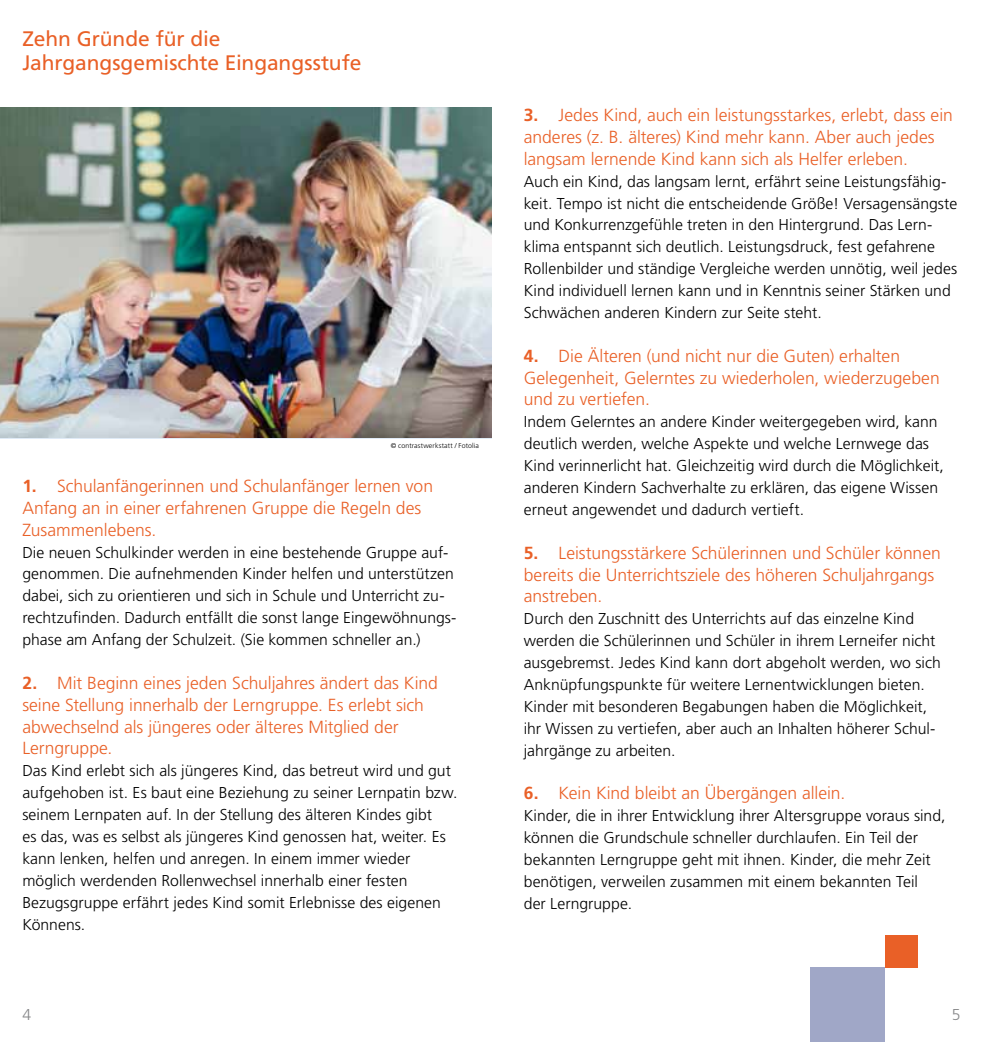
<style>
.page{position:relative;width:983px;height:1042px;background:#fff}
.page>*{position:absolute;margin:0;border:0;box-sizing:border-box;transform-origin:0 0}
.t1{font:21px/24.5px "Frutiger LT Std";letter-spacing:-.005em;color:#e96027}
.t2{font:300 17.5px/21.9px "Frutiger LT Std";color:#e96027}
.t3{font:300 15.75px/21.9px "Frutiger LT Std";letter-spacing:.005em;color:#000}
.t4{font:300 15.75px "Frutiger LT Std";color:#87888a}
.t5{font:300 7px "Frutiger LT Std";letter-spacing:.015em;color:#000}
.s1{font-weight:700}
</style>
<div class="page">
<img style="left:0;top:108px;width:491px;height:330px">
<div style="left:884px;top:935px;width:33px;height:32px;background:#e96027"></div>
<div style="left:810px;top:967px;width:74px;height:75px;background:#a0a7c7"></div>
<h1 class="t1" style="left:22px;top:26px;width:340px">Zehn Gründe für die<br>Jahrgangsgemischte Eingangsstufe</h1>
<p class="t5" style="left:390px;top:441px;width:90px">© contrastwerkstatt / Fotolia</p>
<p class="t2" style="left:22px;top:475px;width:412px"><span class="s1">1.</span> Schulanfängerinnen und Schulanfänger lernen von<br>Anfang an in einer erfahrenen Gruppe die Regeln des<br>Zusammenlebens.</p>
<p class="t3" style="left:22px;top:541px;width:435px">Die neuen Schulkinder werden in eine bestehende Gruppe auf&shy;genommen. Die aufnehmenden Kinder helfen und unterstützen dabei, sich zu orientieren und sich in Schule und Unterricht zu&shy;rechtzufinden. Dadurch entfällt die sonst lange Eingewöhnungs&shy;phase am Anfang der Schulzeit. (Sie kommen schneller an.)</p>
<p class="t2" style="left:22px;top:672px;width:417px"><span class="s1">2.</span> Mit Beginn eines jeden Schuljahres ändert das Kind seine Stellung innerhalb der Lerngruppe. Es erlebt sich abwechselnd als jüngeres oder älteres Mitglied der Lerngruppe.</p>
<p class="t3" style="left:22px;top:760px;width:436px">Das Kind erlebt sich als jüngeres Kind, das betreut wird und gut aufgehoben ist. Es baut eine Beziehung zu seiner Lernpatin bzw. seinem Lernpaten auf. In der Stellung des älteren Kindes gibt<br>es das, was es selbst als jüngeres Kind genossen hat, weiter. Es kann lenken, helfen und anregen. In einem immer wieder möglich werdenden Rollenwechsel innerhalb einer festen Bezugsgruppe erfährt jedes Kind somit Erlebnisse des eigenen Könnens.</p>
<p class="t2" style="left:523px;top:104px;width:430px"><span class="s1">3.</span> Jedes Kind, auch ein leistungsstarkes, erlebt, dass ein anderes (z. B. älteres) Kind mehr kann. Aber auch jedes langsam lernende Kind kann sich als Helfer erleben.</p>
<p class="t3" style="left:523px;top:171px;width:435px">Auch ein Kind, das langsam lernt, erfährt seine Leistungsfähig&shy;keit. Tempo ist nicht die entscheidende Größe! Versagensängste und Konkurrenzgefühle treten in den Hintergrund. Das Lern&shy;klima entspannt sich deutlich. Leistungsdruck, fest gefahrene Rollenbilder und ständige Vergleiche werden unnötig, weil jedes Kind individuell lernen kann und in Kenntnis seiner Stärken und Schwächen anderen Kindern zur Seite steht.</p>
<p class="t2" style="left:523px;top:345px;width:417px"><span class="s1">4.</span> Die Älteren (und nicht nur die Guten) erhalten<br>Gelegenheit, Gelerntes zu wiederholen, wiederzugeben und zu vertiefen.</p>
<p class="t3" style="left:523px;top:411px;width:421px">Indem Gelerntes an andere Kinder weitergegeben wird, kann deutlich werden, welche Aspekte und welche Lernwege das Kind verinnerlicht hat. Gleichzeitig wird durch die Möglichkeit, anderen Kindern Sachverhalte zu erklären, das eigene Wissen erneut angewendet und dadurch vertieft.</p>
<p class="t2" style="left:523px;top:542px;width:418px"><span class="s1">5.</span> Leistungsstärkere Schülerinnen und Schüler können bereits die Unterrichtsziele des höheren Schuljahrgangs anstreben.</p>
<p class="t3" style="left:523px;top:608px;width:418px">Durch den Zuschnitt des Unterrichts auf das einzelne Kind werden die Schülerinnen und Schüler in ihrem Lerneifer nicht ausgebremst. Jedes Kind kann dort abgeholt werden, wo sich Anknüpfungspunkte für weitere Lernentwicklungen bieten.<br>Kinder mit besonderen Begabungen haben die Möglichkeit, ihr Wissen zu vertiefen, aber auch an Inhalten höherer Schul&shy;jahrgänge zu arbeiten.</p>
<p class="t2" style="left:523px;top:782px;width:323px"><span class="s1">6.</span> Kein Kind bleibt an Übergängen allein.</p>
<p class="t3" style="left:523px;top:805px;width:423px">Kinder, die in ihrer Entwicklung ihrer Altersgruppe voraus sind, können die Grundschule schneller durchlaufen. Ein Teil der bekannten Lerngruppe geht mit ihnen. Kinder, die mehr Zeit benötigen, verweilen zusammen mit einem bekannten Teil<br>der Lerngruppe.</p>
<p class="t4" style="left:22px;top:1005px;width:10px">4</p>
<p class="t4" style="left:951px;top:1005px;width:10px">5</p>
</div>
